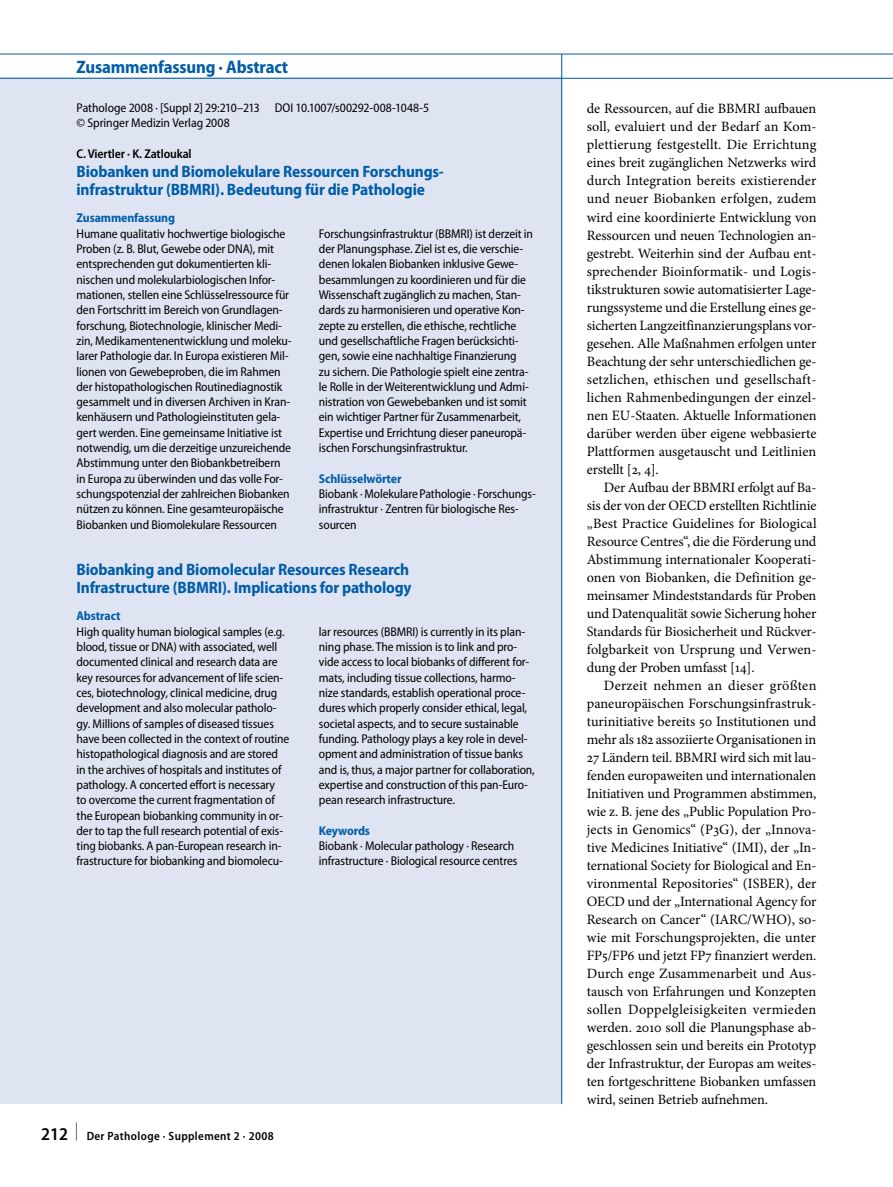
<style>
.page{position:relative;width:893px;height:1187px;background:#fff}
.page>*{position:absolute;margin:0;border:0;box-sizing:border-box;transform-origin:0 0}
._001_rubrik{font:700 semi-condensed 18px "Myriad Pro";letter-spacing:-.01em;color:#005da8}
._103_abstract_u1{font:700 semi-condensed 16.5px/18px "Myriad Pro";letter-spacing:-.01em;color:#005da8}
._103_abstract_u1_eng{font:700 semi-condensed 16.5px/18px "Myriad Pro";letter-spacing:-.01em;color:#005da8}
._010_fliesstext_mit{font:14.25px/18px "Minion Pro";letter-spacing:-.01em;color:#000;text-align:justify}
._104_abstract_text_o{font:semi-condensed 12.75px/15.3px "Myriad Pro";letter-spacing:-.01em;color:#000}
._002_quelle_doi{font:semi-condensed 12.75px "Myriad Pro";letter-spacing:-.005em;color:#000}
._105_abstract_u2{font:700 semi-condensed 12.75px "Myriad Pro";letter-spacing:-.01em;color:#005da8}
._102_abstract_autore{font:600 semi-condensed 12.75px "Myriad Pro";letter-spacing:-.01em;color:#000}
._105_abstract_u2_eng{font:700 semi-condensed 12.75px "Myriad Pro";letter-spacing:-.015em;color:#005da8}
.t1{font:600 semi-condensed 12px "Myriad Pro";letter-spacing:.03em;color:#000}
.s1{font-size:18px}
</style>
<div class="page">
<div style="left:0;top:78px;width:562px;height:1025px;background:#dfe4f2"></div>
<hr style="left:561px;top:54px;width:1px;height:1049px;background:#005da8">
<hr style="left:0;top:54px;width:893px;height:1px;background:#005da8">
<hr style="left:0;top:78px;width:893px;height:1px;background:#005da8">
<p class="_001_rubrik" style="left:77px;top:57px;width:213px">Zusammenfassung · Abstract</p>
<p class="_002_quelle_doi" style="left:77px;top:101px;width:354px">Pathologe 2008 · [Suppl 2] 29:210–213 DOI 10.1007/s00292-008-1048-5</p>
<p class="_002_quelle_doi" style="left:77px;top:116px;width:155px">© Springer Medizin Verlag 2008</p>
<p class="_102_abstract_autore" style="left:77px;top:147px;width:117px">C. Viertler · K. Zatloukal</p>
<p class="_103_abstract_u1" style="left:77px;top:162px;width:368px">Biobanken und Biomolekulare Ressourcen Forschungs&shy;infrastruktur (BBMRI). Bedeutung für die Pathologie</p>
<p class="_105_abstract_u2" style="left:77px;top:211px;width:100px">Zusammenfassung</p>
<p class="_104_abstract_text_o" style="left:77px;top:226px;width:217px">Humane qualitativ hochwertige biologische Proben (z. B. Blut, Gewebe oder DNA), mit entsprechenden gut dokumentierten kli&shy;nischen und molekularbiologischen Infor&shy;mationen, stellen eine Schlüsselressource für den Fortschritt im Bereich von Grundlagen&shy;forschung, Biotechnologie, klinischer Medi&shy;zin, Medikamentenentwicklung und moleku&shy;larer Pathologie dar. In Europa existieren Mil&shy;lionen von Gewebeproben, die im Rahmen der histopathologischen Routinediagnostik gesammelt und in diversen Archiven in Kran&shy;kenhäusern und Pathologieinstituten gela&shy;gert werden. Eine gemeinsame Initiative ist notwendig, um die derzeitige unzureichende Abstimmung unter den Biobankbetreibern in Europa zu überwinden und das volle For&shy;schungspotenzial der zahlreichen Biobanken nützen zu können. Eine gesamteuropäische Biobanken und Biomolekulare Ressourcen</p>
<p class="_104_abstract_text_o" style="left:319px;top:226px;width:216px">Forschungsinfrastruktur (BBMRI) ist derzeit in der Planungsphase. Ziel ist es, die verschie&shy;denen lokalen Biobanken inklusive Gewe&shy;besammlungen zu koordinieren und für die Wissenschaft zugänglich zu machen, Stan&shy;dards zu harmonisieren und operative Kon&shy;zepte zu erstellen, die ethische, rechtliche und gesellschaftliche Fragen berücksichti&shy;gen, sowie eine nachhaltige Finanzierung<br>zu sichern. Die Pathologie spielt eine zentra&shy;le Rolle in derWeiterentwicklung und Admi&shy;nistration von Gewebebanken und ist somit ein wichtiger Partner für Zusammenarbeit, Expertise und Errichtung dieser paneuropä&shy;ischen Forschungsinfrastruktur.</p>
<p class="_105_abstract_u2" style="left:319px;top:471px;width:84px">Schlüsselwörter</p>
<p class="_104_abstract_text_o" style="left:319px;top:486px;width:218px">Biobank ·Molekulare Pathologie · Forschungs&shy;infrastruktur · Zentren für biologische Res&shy;sourcen</p>
<p class="_103_abstract_u1_eng" style="left:77px;top:560px;width:336px">Biobanking and Biomolecular Resources Research<br>Infrastructure (BBMRI). Implications for pathology</p>
<p class="_105_abstract_u2" style="left:77px;top:609px;width:45px">Abstract</p>
<p class="_104_abstract_text_o" style="left:77px;top:624px;width:214px">High quality human biological samples (e.g. blood, tissue or DNA) with associated, well documented clinical and research data are key resources for advancement of life scien&shy;ces, biotechnology, clinical medicine, drug development and also molecular patholo&shy;gy. Millions of samples of diseased tissues have been collected in the context of routine histopathological diagnosis and are stored in the archives of hospitals and institutes of pathology. A concerted effort is neces-sary<br>to overcome the current fragmentation of the European biobanking community in or&shy;der to tap the full research potential of exis&shy;ting biobanks. A pan-European research in&shy;frastructure for biobanking and biomolecu-</p>
<p class="_104_abstract_text_o" style="left:319px;top:624px;width:217px">lar resources (BBMRI) is currently in its plan&shy;ning phase. The mission is to link and pro&shy;vide access to local biobanks of different for&shy;mats, including tissue collections, harmo&shy;nize standards, establish operational proce&shy;dures which properly consider ethical, legal, socie-tal aspects, and to secure sustainable fun-ding. Pathology plays a key role in devel&shy;opment and administration of tissue banks and is, thus, a major partner for collaboration, expertise and construction of this pan-Euro&shy;pean research infrastructure.</p>
<p class="_105_abstract_u2_eng" style="left:319px;top:823px;width:53px">Keywords</p>
<p class="_104_abstract_text_o" style="left:319px;top:838px;width:200px">Biobank · Molecular pathology · Research infrastructure · Biological resource centres</p>
<p class="t1" style="left:41px;top:1129px;width:234px"><span class="s1">212 </span><sup>|</sup> Der Pathologe · Supplement 2 · 2008</p>
<p class="_010_fliesstext_mit" style="left:587px;top:100px;width:231px">de Ressourcen, auf die BBMRI aufbauen soll, evaluiert und der Bedarf an Kom&shy;plettierung festgestellt. Die Errichtung eines breit zugänglichen Netzwerks wird durch Integration bereits existierender und neuer Biobanken erfolgen, zudem wird eine koordinierte Entwicklung von Ressourcen und neuen Technologien an&shy;gestrebt. Weiterhin sind der Aufbau ent&shy;sprechender Bioinformatik- und Logis&shy;tikstrukturen sowie automatisierter Lage&shy;rungssysteme und die Erstellung eines ge&shy;sicherten Langzeitfinanzierungsplans vor&shy;gesehen. Alle Maßnahmen erfolgen unter Beachtung der sehr unterschiedlichen ge&shy;setzlichen, ethischen und gesellschaft&shy;lichen Rahmenbedingungen der einzel&shy;nen EU-Staaten. Aktuelle Informationen darüber werden über eigene webbasierte Plattformen ausgetauscht und Leitlinien erstellt [2, 4].</p>
<p class="_010_fliesstext_mit" style="left:587px;top:478px;width:231px;text-indent:17px">Der Aufbau der BBMRI erfolgt auf Ba&shy;sis der von der OECD erstellten Richtlinie „Best Practice Guidelines for Biological Resource Centres“, die die Förderung und Abstimmung internationaler Kooperati&shy;onen von Biobanken, die Definition ge&shy;meinsamer Mindeststandards für Proben und Datenqualität sowie Sicherung hoher Standards für Biosicherheit und Rückver&shy;folgbarkeit von Ursprung und Verwen&shy;dung der Proben umfasst [14].</p>
<p class="_010_fliesstext_mit" style="left:587px;top:676px;width:231px;text-indent:17px">Derzeit nehmen an dieser größten paneuropäischen Forschungsinfrastruk&shy;turinitiative bereits 50 Institutionen und mehr als 182 assoziierte Organisationen in 27 Ländern teil. BBMRI wird sich mit lau&shy;fenden europaweiten und internationalen Initiativen und Programmen abstimmen, wie z. B. jene des „Public Population Pro&shy;jects in Genomics“ (P3G), der „Innova&shy;tive Medicines Initiative“ (IMI), der „In&shy;ternational Society for Biological and En&shy;vironmental Repositories“ (ISBER), der OECD und der „International Agency for Research on Cancer“ (IARC/WHO), so&shy;wie mit Forschungsprojekten, die unter FP5/FP6 und jetzt FP7 finanziert werden.<br>Durch enge Zusammenarbeit und Aus&shy;tausch von Erfahrungen und Konzepten sollen Doppelgleisigkeiten vermieden werden. 2010 soll die Planungsphase ab&shy;geschlossen sein und bereits ein Prototyp der Infrastruktur, der Europas am weites&shy;ten fortgeschrittene Biobanken umfassen wird, seinen Betrieb aufnehmen.</p>
</div>
